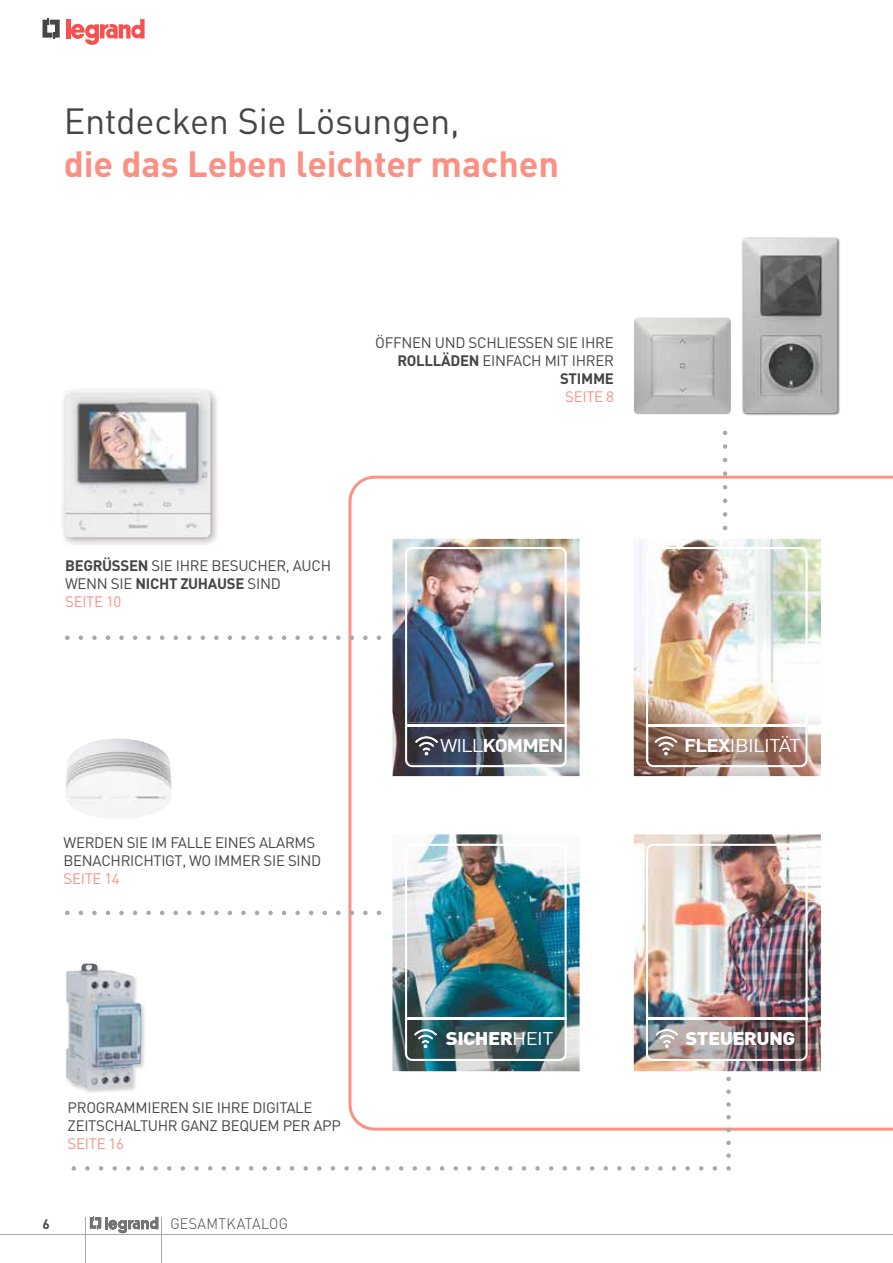
<style>
.page{position:relative;width:893px;height:1263px;background:#fff}
.page>*{position:absolute;margin:0;border:0;box-sizing:border-box;transform-origin:0 0}
.t1{font:700 36px "DIN Pro";letter-spacing:-.005em;color:#f99184}
.t2{font:36px "DIN Pro";letter-spacing:-.01em;color:#474545}
.t3{font:18.3px "DIN Pro";letter-spacing:-.03em;color:#fff;scale:1.11 1}
.t4{font:700 18.3px "DIN Pro";letter-spacing:-.05em;color:#fff;scale:1.11 1}
.t5{font:900 18.15px "DIN Pro";letter-spacing:-.03em;color:#fff;scale:1.11 1}
.t6{font:15px/18px "DIN Pro";letter-spacing:-.02em;color:#474545}
.t7{font:300 15px "DIN Pro";letter-spacing:.025em;color:#474545;scale:.95 1}
.t8{font:700 13.5px "DIN Pro";color:#474545}
.s1{font-weight:700}
.s2{color:#f99184}
.s3{font-weight:400}
.s4{font-style:inherit}
</style>
<div class="page">
<hr style="left:162px;top:1217px;width:1px;height:46px;background:#a7a9ab">
<hr style="left:85px;top:1217px;width:1px;height:46px;background:#a7a9ab">
<hr style="left:0;top:1234px;width:893px;height:1px;background:#a7a9ab">
<svg style="left:43px;top:18px;width:17px;height:21px"></svg>
<hr style="left:66px;top:19px;width:4px;height:20px;background:#f65050">
<svg style="left:71px;top:19px;width:74px;height:26px"></svg>
<svg style="left:90px;top:1216px;width:68px;height:17px"></svg>
<svg style="left:348px;top:476px;width:545px;height:654px"></svg>
<img style="left:392px;top:539px;width:188px;height:237px">
<img style="left:392px;top:834px;width:188px;height:237px">
<img style="left:405px;top:844px;width:162px;height:217px">
<svg style="left:65px;top:911px;width:316px;height:4px"></svg>
<svg style="left:65px;top:635px;width:316px;height:5px"></svg>
<img style="left:634px;top:539px;width:187px;height:237px">
<img style="left:646px;top:547px;width:162px;height:220px">
<img style="left:405px;top:547px;width:162px;height:220px">
<svg style="left:723px;top:431px;width:4px;height:99px"></svg>
<svg style="left:72px;top:1077px;width:659px;height:93px"></svg>
<img style="left:66px;top:739px;width:106px;height:78px">
<img style="left:634px;top:834px;width:187px;height:237px">
<img style="left:646px;top:844px;width:162px;height:217px">
<img style="left:634px;top:317px;width:97px;height:97px;border-radius:4px">
<img style="left:742px;top:237px;width:98px;height:178px">
<img style="left:743px;top:238px;width:94px;height:175px">
<img style="left:62px;top:390px;width:155px;height:155px">
<img style="left:65px;top:391px;width:145px;height:146px">
<img style="left:72px;top:1004px;width:74px;height:90px">
<img style="left:66px;top:963px;width:75px;height:125px">
<h1 class="t2" style="left:64px;top:108px;width:397px">Entdecken Sie Lösungen,</h1>
<h1 class="t1" style="left:64px;top:151px;width:497px">die das Leben leichter machen</h1>
<p class="t6" style="left:375px;top:335px;width:240px;text-align:right">ÖFFNEN UND SCHLIESSEN SIE IHRE<br><span class="s1">ROLLLÄDEN</span> EINFACH MIT IHRER<br><span class="s1">STIMME<br></span><span class="s2">SEITE</span> <span class="s2">8</span></p>
<p class="t6" style="left:65px;top:558px;width:267px"><span class="s1">BEGRÜSSEN</span> SIE IHRE BESUCHER, AUCH<br>WENN SIE <span class="s1">NICHT ZUHAUSE</span> SIND<br><span class="s2">SEITE</span> <span class="s2">10</span></p>
<p class="t6" style="left:64px;top:835px;width:259px">WERDEN SIE IM FALLE EINES ALARMS<br>BENACHRICHTIGT, WO IMMER SIE SIND<br><span class="s2">SEITE</span> <span class="s2">14</span></p>
<p class="t6" style="left:68px;top:1100px;width:275px">PROGRAMMIEREN SIE IHRE DIGITALE<br>ZEITSCHALTUHR GANZ BEQUEM PER APP<br><span class="s2">SEITE</span> <span class="s2">16</span></p>
<p class="t8" style="left:43px;top:1219px;width:9px">6</p>
<p class="t7" style="left:171px;top:1215px;width:125px">GESAMTKATALOG</p>
<p class="t4" style="left:440px;top:739px;width:113px"><span class="s3">WILL</span>KOMMEN</p>
<p class="t3" style="left:684px;top:735px;width:106px"><span class="s1">FLEX</span><span class="s4">I</span>BILITÄT</p>
<p class="t5" style="left:446px;top:1028px;width:98px">SICHER<span class="s3">HEIT</span></p>
<p class="t5" style="left:686px;top:1028px;width:100px">STEUERUNG</p>
</div>
